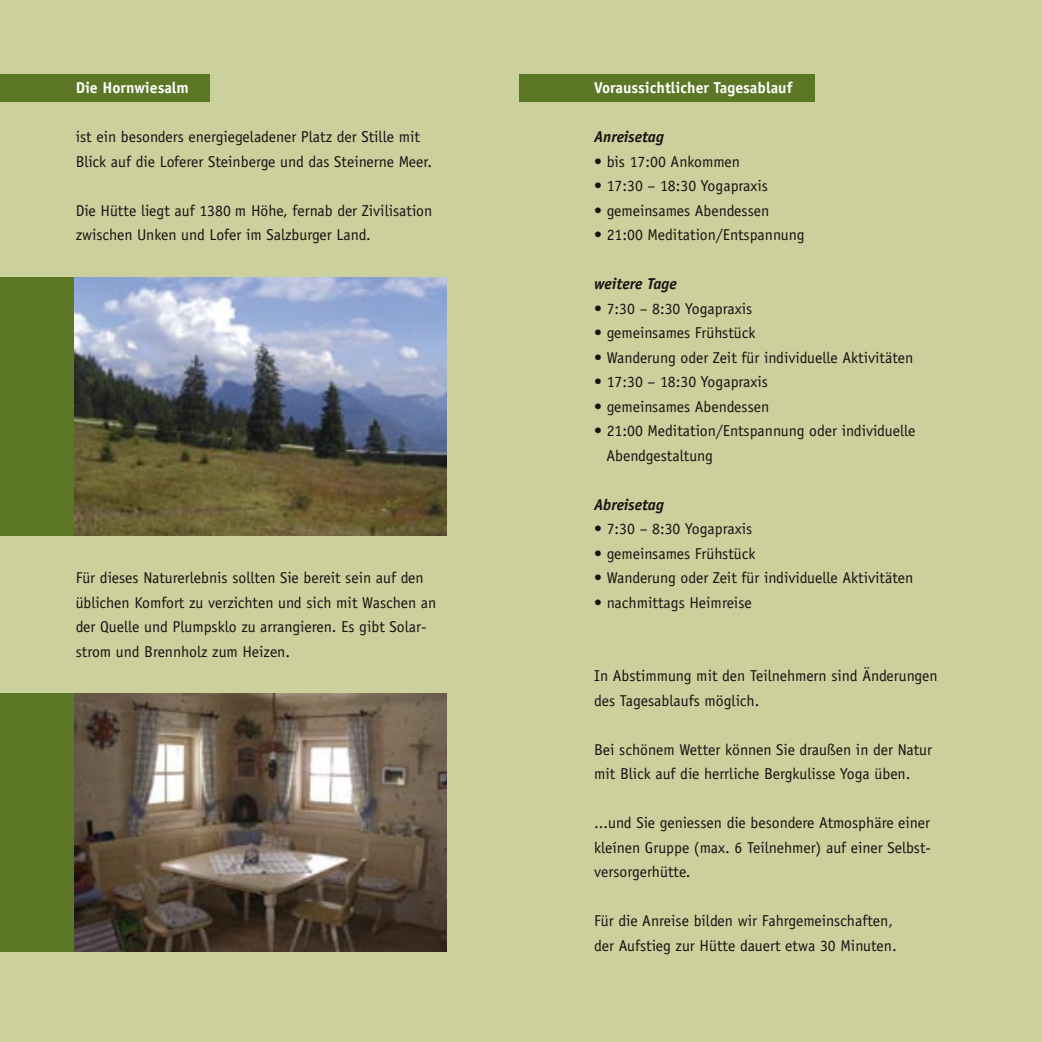
<style>
.page{position:relative;width:1042px;height:1042px;background:#ccd09c}
.page>*{position:absolute;margin:0;border:0;box-sizing:border-box;transform-origin:0 0}
.t1{font:15.75px/24.5px "Officina Sans";color:#141312}
.t2{font:700 15.75px "Officina Sans";color:#fff}
.t3{font:italic 700 15.75px "Officina Sans";color:#141312}
</style>
<div class="page">
<div style="left:520px;top:74px;width:295px;height:28px;background:#5c7725"></div>
<div style="left:0;top:277px;width:210px;height:258px;background:#5c7725"></div>
<div style="left:0;top:74px;width:210px;height:28px;background:#5c7725"></div>
<div style="left:0;top:693px;width:210px;height:258px;background:#5c7725"></div>
<img style="left:74px;top:277px;width:372px;height:258px">
<img style="left:74px;top:693px;width:372px;height:258px">
<p class="t2" style="left:76px;top:78px;width:115px">Die Hornwiesalm</p>
<p class="t1" style="left:76px;top:124px;width:358px">ist ein besonders energiegeladener Platz der Stille mit<br>Blick auf die Loferer Steinberge und das Steinerne Meer.</p>
<p class="t1" style="left:76px;top:198px;width:358px">Die Hütte liegt auf 1380 m Höhe, fernab der Zivilisation zwischen Unken und Lofer im Salzburger Land.</p>
<p class="t1" style="left:76px;top:565px;width:362px">Für dieses Naturerlebnis sollten Sie bereit sein auf den üblichen Komfort zu verzichten und sich mit Waschen an der Quelle und Plumpsklo zu arrangieren. Es gibt Solar&shy;strom und Brennholz zum Heizen.</p>
<p class="t2" style="left:594px;top:78px;width:200px">Voraussichtlicher Tagesablauf</p>
<p class="t3" style="left:594px;top:127px;width:71px">Anreisetag</p>
<p class="t1" style="left:594px;top:149px;width:147px">• bis 17:00 Ankommen</p>
<p class="t1" style="left:594px;top:173px;width:175px">• 17:30 – 18:30 Yogapraxis</p>
<p class="t1" style="left:594px;top:198px;width:177px">• gemeinsames Abendessen</p>
<p class="t1" style="left:594px;top:222px;width:212px">• 21:00 Meditation/Entspannung</p>
<p class="t3" style="left:594px;top:274px;width:84px">weitere Tage</p>
<p class="t1" style="left:594px;top:296px;width:160px">• 7:30 – 8:30 Yogapraxis</p>
<p class="t1" style="left:594px;top:320px;width:163px">• gemeinsames Frühstück</p>
<p class="t1" style="left:594px;top:345px;width:321px">• Wanderung oder Zeit für individuelle Aktivitäten</p>
<p class="t1" style="left:594px;top:369px;width:175px">• 17:30 – 18:30 Yogapraxis</p>
<p class="t1" style="left:594px;top:394px;width:177px">• gemeinsames Abendessen</p>
<p class="t1" style="left:606px;top:418px;width:310px;text-indent:-12px">• 21:00 Meditation/Entspannung oder individuelle<br>Abendgestaltung</p>
<p class="t3" style="left:594px;top:495px;width:71px">Abreisetag</p>
<p class="t1" style="left:594px;top:516px;width:160px">• 7:30 – 8:30 Yogapraxis</p>
<p class="t1" style="left:594px;top:541px;width:163px">• gemeinsames Frühstück</p>
<p class="t1" style="left:594px;top:565px;width:321px">• Wanderung oder Zeit für individuelle Aktivitäten</p>
<p class="t1" style="left:594px;top:590px;width:159px">• nachmittags Heimreise</p>
<p class="t1" style="left:594px;top:663px;width:345px">In Abstimmung mit den Teilnehmern sind Änderungen des Tagesablaufs möglich.</p>
<p class="t1" style="left:594px;top:737px;width:339px">Bei schönem Wetter können Sie draußen in der Natur mit Blick auf die herrliche Bergkulisse Yoga üben.</p>
<p class="t1" style="left:594px;top:810px;width:338px;text-align:justify">...und Sie geniessen die besondere Atmosphäre einer kleínen Gruppe (max. 6 Teilnehmer) auf einer Selbst&shy;versorgerhütte.</p>
<p class="t1" style="left:594px;top:908px;width:304px">Für die Anreise bilden wir Fahrgemeinschaften, der Aufstieg zur Hütte dauert etwa 30 Minuten.</p>
</div>
